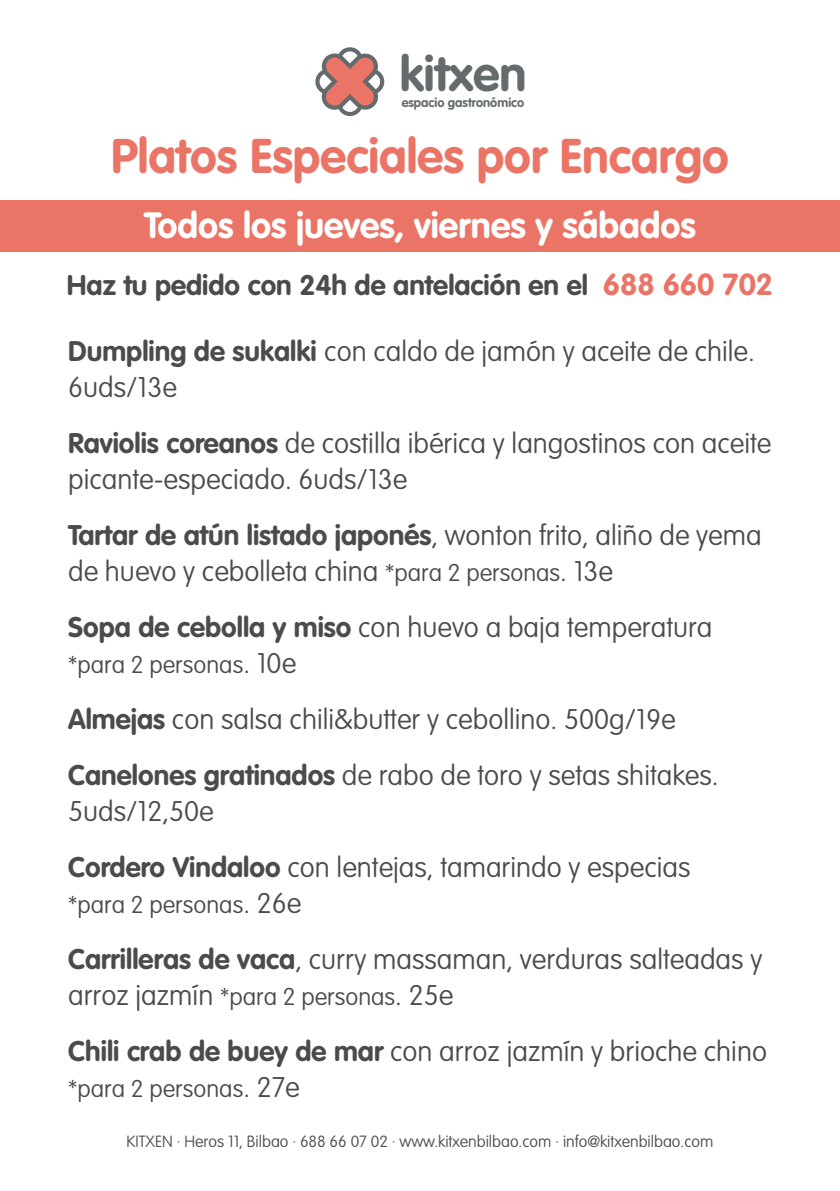
<style>
.page{position:relative;width:840px;height:1191px;background:#fff}
.page>*{position:absolute;margin:0;border:0;box-sizing:border-box;transform-origin:0 0}
.t1{font:700 48.6px "VAG Rounded";color:#656b6c}
.t2{font:700 48px "VAG Rounded";color:#ea7466}
.t3{font:700 36px "VAG Rounded";color:#fff}
.t4{font:100 28px/36px "VAG Rounded Std";color:#4b4b4b}
.t5{font:700 28px "VAG Rounded";color:#4b4b4b}
.t6{font:100 24px "VAG Rounded Std";color:#4b4b4b}
.t7{font:100 16px "VAG Rounded Std";color:#4b4b4b}
.t8{font:700 12.8px "VAG Rounded";color:#656b6c}
.s1{font-size:30px;color:#ea7466}
.s2{font-family:"VAG Rounded";font-weight:700}
.s3{font-family:"VAG Rounded Std";font-weight:100}
.s4{font-size:24px}
.s5{font-size:28px}
</style>
<div class="page">
<svg style="left:315px;top:47px;width:69px;height:69px"></svg>
<div style="left:0;top:200px;width:839px;height:52px;background:#ea7466"></div>
<h1 class="t1" style="left:399px;top:45px;width:128px">kitxen</h1>
<p class="t8" style="left:401px;top:95px;width:124px">espacio gastronómico</p>
<h2 class="t2" style="left:111px;top:128px;width:619px">Platos Especiales por Encargo</h2>
<p class="t3" style="left:144px;top:204px;width:553px">Todos los jueves, viernes y sábados</p>
<p class="t5" style="left:67px;top:268px;width:707px">Haz tu pedido con 24h de antelación en el <span class="s1">688 660 702</span></p>
<p class="t4" style="left:68px;top:334px;width:687px"><span class="s2">Dumpling de sukalki</span> con caldo de jamón y aceite de chile.<br>6uds/13e</p>
<p class="t4" style="left:68px;top:426px;width:704px"><span class="s2">Raviolis coreanos</span> de costilla ibérica y langostinos con aceite picante-especiado. 6uds/13e</p>
<p class="t5" style="left:68px;top:518px;width:694px">Tartar de atún listado japonés<span class="s3">, wonton frito, aliño de yema</span></p>
<p class="t4" style="left:68px;top:544px;width:645px;line-height:56px">de huevo y cebolleta china <span class="s4">*para 2 personas</span>. 13e<br><span class="s2">Sopa de cebolla y miso</span> con huevo a baja temperatura</p>
<p class="t6" style="left:68px;top:650px;width:229px">*para 2 personas<span class="s5">. 10e</span></p>
<p class="t4" style="left:68px;top:692px;width:651px;line-height:56px"><span class="s2">Almejas</span> con salsa chili&amp;butter y cebollino. 500g/19e<br><span class="s2">Canelones gratinados</span> de rabo de toro y setas shitakes.</p>
<p class="t4" style="left:68px;top:784px;width:623px;line-height:56px">5uds/12,50e<br><span class="s2">Cordero Vindaloo</span> con lentejas, tamarindo y especias</p>
<p class="t6" style="left:68px;top:890px;width:235px">*para 2 personas<span class="s5">. 26e</span></p>
<p class="t4" style="left:68px;top:942px;width:695px"><span class="s2">Carrilleras de vaca</span>, curry massaman, verduras salteadas y arroz jazmín <span class="s4">*para 2 personas</span>. 25e</p>
<p class="t4" style="left:68px;top:1034px;width:700px"><span class="s2">Chili crab de buey de mar</span> con arroz jazmín y brioche chino</p>
<p class="t6" style="left:68px;top:1074px;width:233px">*para 2 personas<span class="s5">. 27e</span></p>
<p class="t7" style="left:126px;top:1131px;width:588px">KITXEN · Heros 11, Bilbao · 688 66 07 02 · www.kitxenbilbao.com · info@kitxenbilbao.com</p>
</div>
